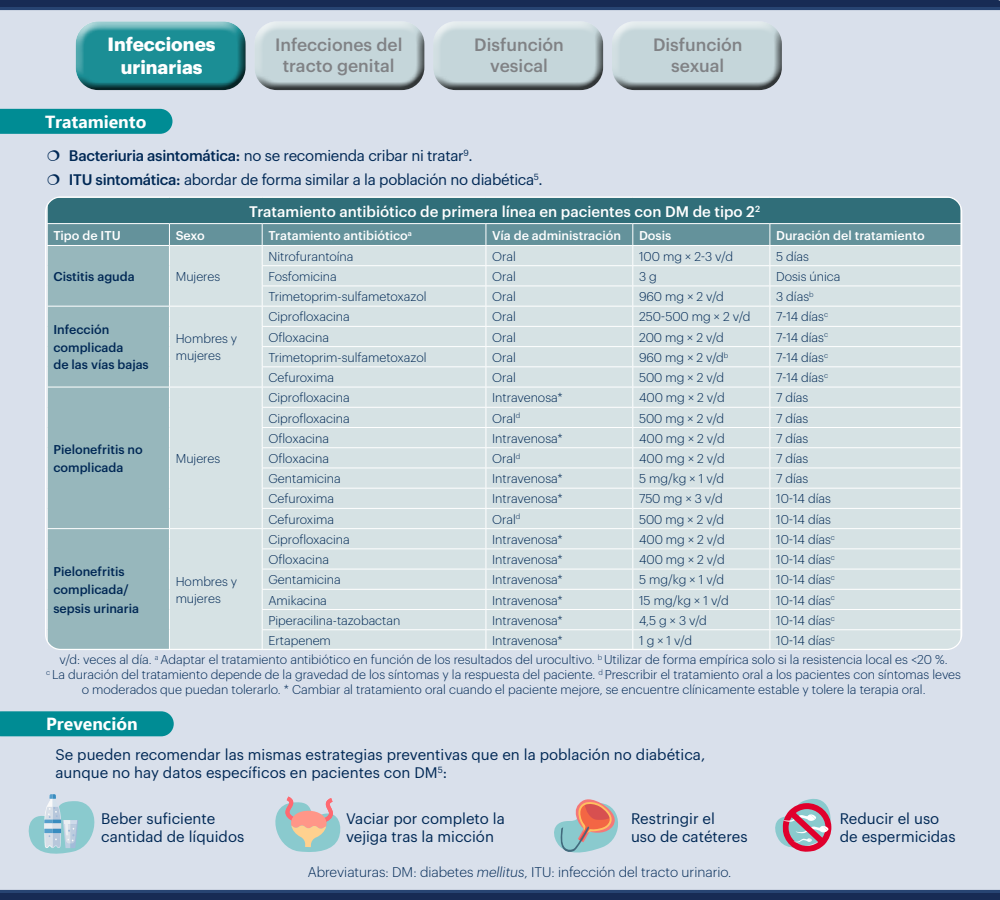
<style>
.page{position:relative;width:1000px;height:900px;background:#fff}
.page>*{position:absolute;margin:0;border:0;box-sizing:border-box;transform-origin:0 0}
.t1{font:700 18.75px/22.5px "Graphik";color:#fff;text-align:center}
.t2{font:500 17.5px/21px "Graphik";color:#808285;text-align:center}
.t3{font:700 17.5px "Ebrima";color:#fff}
.t4{font:15px/18px "Graphik";color:#002855}
.t5{font:15px "Graphik";letter-spacing:-.02em;color:#002855}
.t6{font:500 15px "Graphik";color:#fff}
.t7{font:300 13.75px "Graphik";color:#002855}
.t8{font:300 12.5px/15px "Graphik";color:#002855}
.t9{font:500 12.5px/17.5px "Graphik";color:#002855}
.t10{font:500 12.5px "Graphik";color:#fff}
.s1{font-weight:500}
.s2{font-style:italic}
</style>
<div class="page">
<div style="left:0;top:0;width:1000px;height:7px;background:#172b54"></div>
<div style="left:0;top:893px;width:1000px;height:7px;background:#172b54"></div>
<div style="left:0;top:7px;width:1000px;height:886px;background:#d9e0eb"></div>
<div style="left:67px;top:12px;width:182px;height:72px;background:#fff;opacity:.75"></div>
<div style="left:72px;top:27px;width:183px;height:65px;background:#000;opacity:.75"></div>
<div style="left:429px;top:27px;width:183px;height:71px;background:#000;opacity:.75"></div>
<div style="left:245px;top:12px;width:183px;height:72px;background:#d9e0eb"></div>
<div style="left:250px;top:27px;width:183px;height:71px;background:#000;opacity:.75"></div>
<div style="left:603px;top:12px;width:183px;height:72px;background:#d9e0eb"></div>
<div style="left:608px;top:27px;width:183px;height:71px;background:#000;opacity:.75"></div>
<div style="left:0;top:109px;width:172px;height:25px;background:#008c94"></div>
<div style="left:0;top:711px;width:174px;height:25px;background:#008c94"></div>
<hr style="left:47px;top:197px;width:122px;height:1px;background:#fff">
<hr style="left:770px;top:197px;width:191px;height:1px;background:#fff">
<hr style="left:47px;top:650px;width:122px;height:1px;background:#fff">
<hr style="left:169px;top:650px;width:93px;height:1px;background:#fff">
<svg style="left:47px;top:198px;width:915px;height:450px"></svg>
<hr style="left:262px;top:650px;width:224px;height:1px;background:#fff">
<hr style="left:486px;top:650px;width:147px;height:1px;background:#fff">
<hr style="left:633px;top:650px;width:137px;height:1px;background:#fff">
<hr style="left:770px;top:650px;width:191px;height:1px;background:#fff">
<svg style="left:28px;top:794px;width:67px;height:60px"></svg>
<svg style="left:275px;top:797px;width:66px;height:55px"></svg>
<svg style="left:554px;top:799px;width:64px;height:54px"></svg>
<svg style="left:775px;top:799px;width:57px;height:53px"></svg>
<h1 class="t1" style="left:108px;top:32px;width:110px">Infecciones urinarias</h1>
<h2 class="t2" style="left:474px;top:33px;width:91px">Disfunción vesical</h2>
<h2 class="t2" style="left:275px;top:33px;width:129px">Infecciones del tracto genital</h2>
<h2 class="t2" style="left:653px;top:33px;width:91px">Disfunción sexual</h2>
<h2 class="t3" style="left:45px;top:108px;width:103px">Tratamiento</h2>
<p class="t5" style="left:69px;top:144px;width:405px"><span class="s1">Bacteriuria asintomática:</span> no se recomienda cribar ni tratar<sup>9</sup>.</p>
<p class="t5" style="left:69px;top:168px;width:475px"><span class="s1">ITU sintomática:</span> abordar de forma similar a la población no diabética<sup>5</sup>.</p>
<p class="t6" style="left:249px;top:200px;width:512px">Tratamiento antibiótico de primera línea en pacientes con DM de tipo 2<sup>2</sup></p>
<p class="t10" style="left:53px;top:226px;width:69px">Tipo de ITU</p>
<p class="t10" style="left:176px;top:226px;width:31px">Sexo</p>
<p class="t10" style="left:268px;top:226px;width:145px">Tratamiento antibiótico<sup>a</sup></p>
<p class="t10" style="left:492px;top:226px;width:130px">Vía de administración</p>
<p class="t10" style="left:639px;top:226px;width:34px">Dosis</p>
<p class="t10" style="left:776px;top:226px;width:150px">Duración del tratamiento</p>
<p class="t9" style="left:53px;top:267px;width:83px">Cistitis aguda</p>
<p class="t8" style="left:176px;top:268px;width:46px">Mujeres</p>
<p class="t8" style="left:268px;top:248px;width:87px">Nitrofurantoína</p>
<p class="t8" style="left:492px;top:248px;width:25px">Oral</p>
<p class="t8" style="left:639px;top:248px;width:95px">100 mg × 2-3 v/d</p>
<p class="t8" style="left:776px;top:248px;width:34px">5 días</p>
<p class="t8" style="left:268px;top:268px;width:70px">Fosfomicina</p>
<p class="t8" style="left:492px;top:268px;width:25px">Oral</p>
<p class="t8" style="left:639px;top:268px;width:19px">3 g</p>
<p class="t8" style="left:776px;top:268px;width:66px">Dosis única</p>
<p class="t8" style="left:268px;top:288px;width:160px">Trimetoprim-sulfametoxazol</p>
<p class="t8" style="left:492px;top:288px;width:25px">Oral</p>
<p class="t8" style="left:639px;top:288px;width:86px">960 mg × 2 v/d</p>
<p class="t8" style="left:776px;top:288px;width:39px">3 días<sup>b</sup></p>
<p class="t9" style="left:53px;top:320px;width:97px">Infección complicada<br>de las vías bajas</p>
<p class="t8" style="left:176px;top:329px;width:63px;line-height:17.5px">Hombres y mujeres</p>
<p class="t9" style="left:53px;top:440px;width:91px">Pielonefritis no complicada</p>
<p class="t8" style="left:176px;top:450px;width:46px">Mujeres</p>
<p class="t9" style="left:53px;top:562px;width:77px">Pielonefritis complicada/</p>
<p class="t9" style="left:53px;top:598px;width:87px">sepsis urinaria</p>
<p class="t8" style="left:176px;top:571px;width:63px;line-height:17.5px">Hombres y mujeres</p>
<p class="t8" style="left:268px;top:308px;width:83px">Ciprofloxacina</p>
<p class="t8" style="left:492px;top:308px;width:25px">Oral</p>
<p class="t8" style="left:639px;top:308px;width:113px">250-500 mg × 2 v/d</p>
<p class="t8" style="left:776px;top:308px;width:53px">7-14 días<sup>c</sup></p>
<p class="t8" style="left:268px;top:329px;width:62px">Ofloxacina</p>
<p class="t8" style="left:492px;top:329px;width:25px">Oral</p>
<p class="t8" style="left:639px;top:329px;width:86px">200 mg × 2 v/d</p>
<p class="t8" style="left:776px;top:329px;width:53px">7-14 días<sup>c</sup></p>
<p class="t8" style="left:268px;top:349px;width:160px">Trimetoprim-sulfametoxazol</p>
<p class="t8" style="left:492px;top:349px;width:25px">Oral</p>
<p class="t8" style="left:639px;top:349px;width:91px">960 mg × 2 v/d<sup>b</sup></p>
<p class="t8" style="left:776px;top:349px;width:53px">7-14 días<sup>c</sup></p>
<p class="t8" style="left:268px;top:369px;width:67px">Cefuroxima</p>
<p class="t8" style="left:492px;top:369px;width:25px">Oral</p>
<p class="t8" style="left:639px;top:369px;width:87px">500 mg × 2 v/d</p>
<p class="t8" style="left:776px;top:369px;width:53px">7-14 días<sup>c</sup></p>
<p class="t8" style="left:268px;top:389px;width:83px">Ciprofloxacina</p>
<p class="t8" style="left:492px;top:389px;width:72px">Intravenosa*</p>
<p class="t8" style="left:639px;top:389px;width:87px">400 mg × 2 v/d</p>
<p class="t8" style="left:776px;top:389px;width:34px">7 días</p>
<p class="t8" style="left:268px;top:410px;width:83px">Ciprofloxacina</p>
<p class="t8" style="left:492px;top:410px;width:30px">Oral<sup>d</sup></p>
<p class="t8" style="left:639px;top:410px;width:87px">500 mg × 2 v/d</p>
<p class="t8" style="left:776px;top:410px;width:34px">7 días</p>
<p class="t8" style="left:268px;top:430px;width:62px">Ofloxacina</p>
<p class="t8" style="left:492px;top:430px;width:72px">Intravenosa*</p>
<p class="t8" style="left:639px;top:430px;width:87px">400 mg × 2 v/d</p>
<p class="t8" style="left:776px;top:430px;width:34px">7 días</p>
<p class="t8" style="left:268px;top:450px;width:62px">Ofloxacina</p>
<p class="t8" style="left:492px;top:450px;width:30px">Oral<sup>d</sup></p>
<p class="t8" style="left:639px;top:450px;width:87px">400 mg × 2 v/d</p>
<p class="t8" style="left:776px;top:450px;width:34px">7 días</p>
<p class="t8" style="left:268px;top:470px;width:74px">Gentamicina</p>
<p class="t8" style="left:492px;top:470px;width:72px">Intravenosa*</p>
<p class="t8" style="left:639px;top:470px;width:87px">5 mg/kg × 1 v/d</p>
<p class="t8" style="left:776px;top:470px;width:34px">7 días</p>
<p class="t8" style="left:268px;top:490px;width:67px">Cefuroxima</p>
<p class="t8" style="left:492px;top:490px;width:72px">Intravenosa*</p>
<p class="t8" style="left:639px;top:490px;width:85px">750 mg × 3 v/d</p>
<p class="t8" style="left:776px;top:490px;width:56px">10-14 días</p>
<p class="t8" style="left:268px;top:511px;width:67px">Cefuroxima</p>
<p class="t8" style="left:492px;top:511px;width:30px">Oral<sup>d</sup></p>
<p class="t8" style="left:639px;top:511px;width:87px">500 mg × 2 v/d</p>
<p class="t8" style="left:776px;top:511px;width:56px">10-14 días</p>
<p class="t8" style="left:268px;top:531px;width:83px">Ciprofloxacina</p>
<p class="t8" style="left:492px;top:531px;width:72px">Intravenosa*</p>
<p class="t8" style="left:639px;top:531px;width:87px">400 mg × 2 v/d</p>
<p class="t8" style="left:776px;top:531px;width:60px">10-14 días<sup>c</sup></p>
<p class="t8" style="left:268px;top:551px;width:62px">Ofloxacina</p>
<p class="t8" style="left:492px;top:551px;width:72px">Intravenosa*</p>
<p class="t8" style="left:639px;top:551px;width:87px">400 mg × 2 v/d</p>
<p class="t8" style="left:776px;top:551px;width:60px">10-14 días<sup>c</sup></p>
<p class="t8" style="left:268px;top:571px;width:74px">Gentamicina</p>
<p class="t8" style="left:492px;top:571px;width:72px">Intravenosa*</p>
<p class="t8" style="left:639px;top:571px;width:87px">5 mg/kg × 1 v/d</p>
<p class="t8" style="left:776px;top:571px;width:60px">10-14 días<sup>c</sup></p>
<p class="t8" style="left:268px;top:592px;width:60px">Amikacina</p>
<p class="t8" style="left:492px;top:592px;width:72px">Intravenosa*</p>
<p class="t8" style="left:639px;top:592px;width:91px">15 mg/kg × 1 v/d</p>
<p class="t8" style="left:776px;top:592px;width:60px">10-14 días<sup>c</sup></p>
<p class="t8" style="left:268px;top:612px;width:134px">Piperacilina-tazobactan</p>
<p class="t8" style="left:492px;top:612px;width:72px">Intravenosa*</p>
<p class="t8" style="left:639px;top:612px;width:69px">4,5 g × 3 v/d</p>
<p class="t8" style="left:776px;top:612px;width:60px">10-14 días<sup>c</sup></p>
<p class="t8" style="left:268px;top:632px;width:64px">Ertapenem</p>
<p class="t8" style="left:492px;top:632px;width:72px">Intravenosa*</p>
<p class="t8" style="left:639px;top:632px;width:54px">1 g × 1 v/d</p>
<p class="t8" style="left:776px;top:632px;width:60px">10-14 días<sup>c</sup></p>
<p class="t8" style="left:46px;top:651px;width:916px;text-align:center">v/d: veces al día. <sup>a</sup> Adaptar el tratamiento antibiótico en función de los resultados del urocultivo. <sup>b</sup> Utilizar de forma empírica solo si la resistencia local es &lt;20 %.<br><sup>c</sup> La duración del tratamiento depende de la gravedad de los síntomas y la respuesta del paciente. <sup>d</sup> Prescribir el tratamiento oral a los pacientes con síntomas leves o moderados que puedan tolerarlo. * Cambiar al tratamiento oral cuando el paciente mejore, se encuentre clínicamente estable y tolere la terapia oral.</p>
<h2 class="t3" style="left:46px;top:710px;width:93px">Prevención</h2>
<p class="t4" style="left:55px;top:744px;width:651px">Se pueden recomendar las mismas estrategias preventivas que en la población no diabética, aunque no hay datos específicos en pacientes con DM<sup>5</sup>:</p>
<p class="t4" style="left:101px;top:808px;width:145px">Beber suficiente cantidad de líquidos</p>
<p class="t4" style="left:346px;top:808px;width:160px">Vaciar por completo la vejiga tras la micción</p>
<p class="t4" style="left:631px;top:808px;width:118px">Restringir el<br>uso de catéteres</p>
<p class="t4" style="left:840px;top:808px;width:117px">Reducir el uso de espermicidas</p>
<p class="t7" style="left:308px;top:862px;width:425px">Abreviaturas: DM: diabetes <span class="s2">mellitus</span>, ITU: infección del tracto urinario.</p>
</div>
